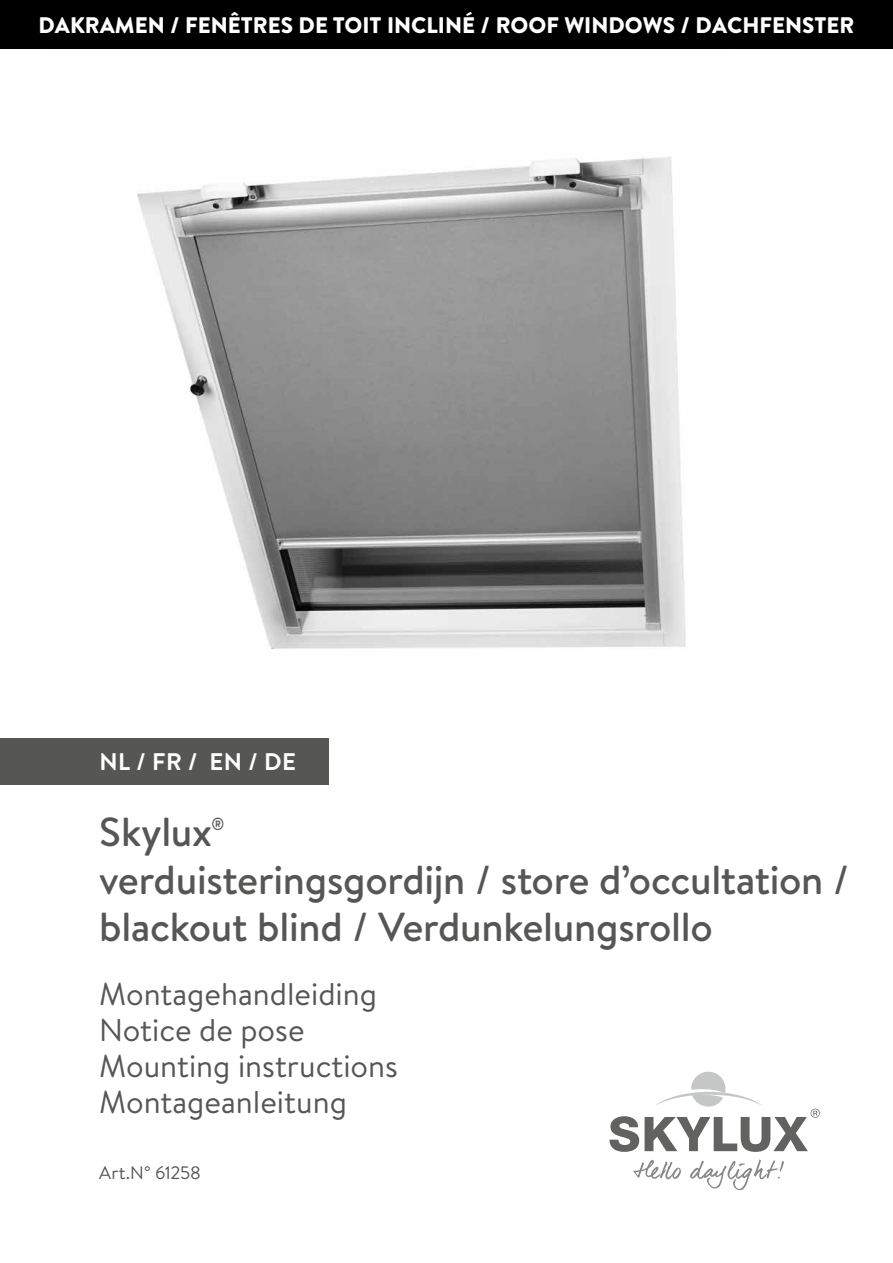
<style>
.page{position:relative;width:893px;height:1263px;background:#fff}
.page>*{position:absolute;margin:0;border:0;box-sizing:border-box;transform-origin:0 0}
.t1{font:500 40.5px/46.5px "Brandon Text";letter-spacing:-.005em;color:#565655}
.t2{font:31.5px/36px "Brandon Text";color:#565655}
.t3{font:700 24px "Brandon Text";letter-spacing:.02em;color:#fff}
.t4{font:900 22.5px "Brandon Text";color:#fff}
.t5{font:18px "Brandon Text";letter-spacing:-.015em;color:#565655}
.t6{font:500 17.55px "Brandon Text";color:#565655;scale:.88 1}
</style>
<div class="page">
<img style="left:137px;top:156px;width:549px;height:605px">
<svg style="left:609px;top:1116px;width:30px;height:36px"></svg>
<svg style="left:633px;top:1160px;width:48px;height:19px"></svg>
<svg style="left:690px;top:1159px;width:94px;height:31px"></svg>
<svg style="left:645px;top:1072px;width:175px;height:80px"></svg>
<div style="left:0;top:0;width:893px;height:49px;background:#000"></div>
<div style="left:0;top:738px;width:328px;height:46px;background:#565655"></div>
<p class="t4" style="left:39px;top:9px;width:817px">DAKRAMEN / FENÊTRES DE TOIT INCLINÉ / ROOF WINDOWS / DACHFENSTER</p>
<p class="t3" style="left:99px;top:744px;width:198px">NL / FR / EN / DE</p>
<p class="t1" style="left:99px;top:807px;width:114px">Skylux</p>
<p class="t6" style="left:211px;top:811px;width:16px">®</p>
<p class="t1" style="left:99px;top:856px;width:751px">verduisteringsgordijn / store d’occultation / blackout blind / Verdunkelungsrollo</p>
<p class="t2" style="left:99px;top:975px;width:300px">Montagehandleiding<br>Notice de pose<br>Mounting instructions<br>Montageanleitung</p>
<p class="t5" style="left:99px;top:1160px;width:103px">Art.N° 61258</p>
</div>
